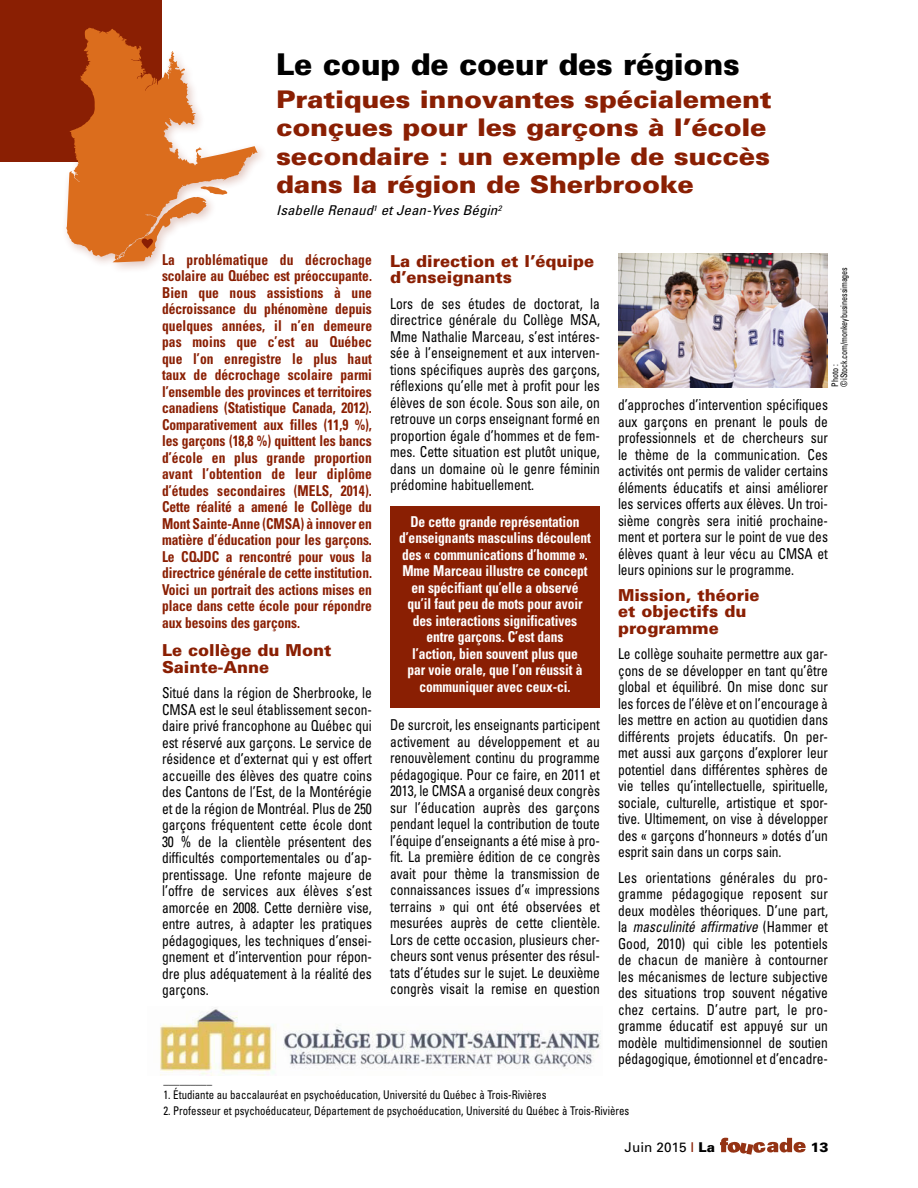
<style>
.page{position:relative;width:918px;height:1188px;background:#fff}
.page>*{position:absolute;margin:0;border:0;box-sizing:border-box;transform-origin:0 0}
.t1{font:900 30px "Univers";letter-spacing:-.01em;color:#000}
.t2{font:900 24.3px/28.5px "Univers";letter-spacing:-.01em;color:#8a1f03;scale:1.11 1}
.t3{font:900 16.5px/16.5px "Univers";color:#8a1f03}
.t4{font:condensed 15px/16.5px "Univers";letter-spacing:-.005em;color:#000;text-align:justify;scale:.9 1}
.t5{font:700 condensed 15px/16.5px "Univers";letter-spacing:-.005em;color:#8a1f03;text-align:justify;scale:.9 1}
.t6{font:700 condensed 15px/16.5px "Univers";letter-spacing:-.005em;color:#fff;text-align:center;scale:.9 1}
.t7{font:italic condensed 13.5px "Univers";color:#000;scale:1.11 1}
.t8{font:13.5px "Univers";color:#000}
.t9{font:900 13.5px "Univers";color:#000}
.t10{font:condensed 12px "Univers";color:#000;scale:.9 1}
.t11{font:condensed 9px/9px "Univers";letter-spacing:-.01em;color:#000;scale:.9 1}
.s1{font-style:italic}
.s2{color:#8a1f03}
.s3{font-weight:900}
</style>
<div class="page">
<svg style="left:720px;top:1138px;width:86px;height:17px"></svg>
<div style="left:0;top:0;width:162px;height:162px;background:#8a1f03"></div>
<div style="left:61px;top:22px;width:206px;height:251px;background:#8a1f03;opacity:.25"></div>
<svg style="left:66px;top:28px;width:192px;height:234px;fill:#db6d1d"></svg>
<svg style="left:201px;top:186px;width:26px;height:9px"></svg>
<svg style="left:118px;top:252px;width:6px;height:7px"></svg>
<svg style="left:140px;top:233px;width:14px;height:16px"></svg>
<img style="left:618px;top:253px;width:210px;height:135px">
<div style="left:390px;top:506px;width:210px;height:201px;background:#8a1f03"></div>
<img style="left:160px;top:1007px;width:441px;height:69px">
<h1 class="t1" style="left:276px;top:46px;width:465px">Le coup de coeur des régions</h1>
<h2 class="t2" style="left:276px;top:85px;width:448px">Pratiques innovantes spécialement conçues pour les garçons à l’école secondaire : un exemple de succès dans la région de Sherbrooke</h2>
<p class="t7" style="left:276px;top:202px;width:205px">Isabelle Renaud<sup>1</sup> et Jean-Yves Bégin<sup>2</sup></p>
<p class="t5" style="left:162px;top:251px;width:235px">La problématique du décrochage scolaire au Québec est préoccupante.<br>Bien que nous assistions à une décroissance du phénomène depuis quelques années, il n’en demeure pas moins que c’est au Québec que l’on enregistre le plus haut taux de décrochage scolaire parmi l’ensemble des provinces et territoires canadiens (Statistique Canada, 2012).<br>Comparativement aux filles (11,9 %), les garçons (18,8 %) quittent les bancs d’école en plus grande proportion avant l’obtention de leur diplôme d’études secondaires (MELS, 2014).<br>Cette réalité a amené le Collège du Mont Sainte-Anne (CMSA) à innover en matière d’éducation pour les garçons.<br>Le CQJDC a rencontré pour vous la directrice générale de cette institution.<br>Voici un portrait des actions mises en place dans cette école pour répondre aux besoins des garçons.</p>
<p class="t3" style="left:162px;top:642px;width:171px">Le collège du Mont<br>Sainte-Anne</p>
<p class="t4" style="left:162px;top:684px;width:235px">Situé dans la région de Sherbrooke, le CMSA est le seul établissement secon&shy;daire privé francophone au Québec qui est réservé aux garçons. Le service de résidence et d’externat qui y est offert accueille des élèves des quatre coins des Cantons de l’Est, de la Montérégie et de la région de Montréal. Plus de 250 garçons fréquentent cette école dont 30 % de la clientèle présentent des difficultés comportementales ou d’ap&shy;prentissage. Une refonte majeure de l’offre de services aux élèves s’est amorcée en 2008. Cette dernière vise, entre autres, à adapter les pratiques pédagogiques, les techniques d’ensei&shy;gnement et d’intervention pour répon&shy;dre plus adéquatement à la réalité des garçons.</p>
<p class="t3" style="left:390px;top:252px;width:206px">La direction et l’équipe d’enseignants</p>
<p class="t4" style="left:390px;top:295px;width:235px">Lors de ses études de doctorat, la directrice générale du Collège MSA, Mme Nathalie Marceau, s’est intéres&shy;sée à l’enseignement et aux interven&shy;tions spécifiques auprès des garçons, réflexions qu’elle met à profit pour les élèves de son école. Sous son aile, on retrouve un corps enseignant formé en proportion égale d’hommes et de fem&shy;mes. Cette situation est plutôt unique, dans un domaine où le genre féminin prédomine habituellement.</p>
<p class="t6" style="left:399px;top:513px;width:215px">De cette grande représentation d’enseignants masculins découlent des « communications d’homme ».<br>Mme Marceau illustre ce concept en spécifiant qu’elle a observé qu’il faut peu de mots pour avoir des interactions significatives entre garçons. C’est dans<br>l’action, bien souvent plus que<br>par voie orale, que l’on réussit à communiquer avec ceux-ci.</p>
<p class="t4" style="left:390px;top:716px;width:235px">De surcroit, les enseignants participent activement au développement et au renouvèlement continu du programme pédagogique. Pour ce faire, en 2011 et 2013, le CMSA a organisé deux congrès sur l’éducation auprès des garçons pendant lequel la contribution de toute l’équipe d’enseignants a été mise à pro&shy;fit. La première édition de ce congrès avait pour thème la transmission de connaissances issues d’« impressions terrains » qui ont été observées et mesurées auprès de cette clientèle.<br>Lors de cette occasion, plusieurs cher&shy;cheurs sont venus présenter des résul&shy;tats d’études sur le sujet. Le deuxième congrès visait la remise en question</p>
<p class="t11" style="left:830px;top:387px;width:134px;rotate:-90deg">Photo : ©iStock.com/monkeybusinessimages</p>
<p class="t4" style="left:618px;top:396px;width:235px">d’approches d’intervention spécifiques aux garçons en prenant le pouls de professionnels et de chercheurs sur le thème de la communication. Ces activités ont permis de valider certains éléments éducatifs et ainsi améliorer les services offerts aux élèves. Un troi&shy;sième congrès sera initié prochaine&shy;ment et portera sur le point de vue des élèves quant à leur vécu au CMSA et leurs opinions sur le programme.</p>
<p class="t3" style="left:618px;top:586px;width:143px">Mission, théorie et objectifs du programme</p>
<p class="t4" style="left:618px;top:645px;width:235px">Le collège souhaite permettre aux gar&shy;çons de se développer en tant qu’être global et équilibré. On mise donc sur les forces de l’élève et on l’encourage à les mettre en action au quotidien dans différents projets éducatifs. On per&shy;met aussi aux garçons d’explorer leur potentiel dans différentes sphères de vie telles qu’intellectuelle, spirituelle, sociale, culturelle, artistique et spor&shy;tive. Ultimement, on vise à développer des « garçons d’honneurs » dotés d’un esprit sain dans un corps sain.</p>
<p class="t4" style="left:618px;top:869px;width:235px">Les orientations générales du pro&shy;gramme pédagogique reposent sur deux modèles théoriques. D’une part, la <span class="s1">masculinité affirmative</span> (Hammer et Good, 2010) qui cible les potentiels de chacun de manière à contourner les mécanismes de lecture subjective des situations trop souvent négative chez certains. D’autre part, le pro&shy;gramme éducatif est appuyé sur un modèle multidimensionnel de soutien pédagogique, émotionnel et d’encadre-</p>
<p class="t10" style="left:164px;top:1072px;width:55px">_________</p>
<p class="t10" style="left:164px;top:1087px;width:427px">1. Étudiante au baccalauréat en psychoéducation, Université du Québec à Trois-Rivières</p>
<p class="t10" style="left:164px;top:1103px;width:519px">2. Professeur et psychoéducateur, Département de psychoéducation, Université du Québec à Trois-Rivières</p>
<p class="t8" style="left:625px;top:1139px;width:92px">Juin 2015 <span class="s2">I</span> <span class="s3">La</span></p>
<p class="t9" style="left:810px;top:1139px;width:20px">13</p>
</div>
